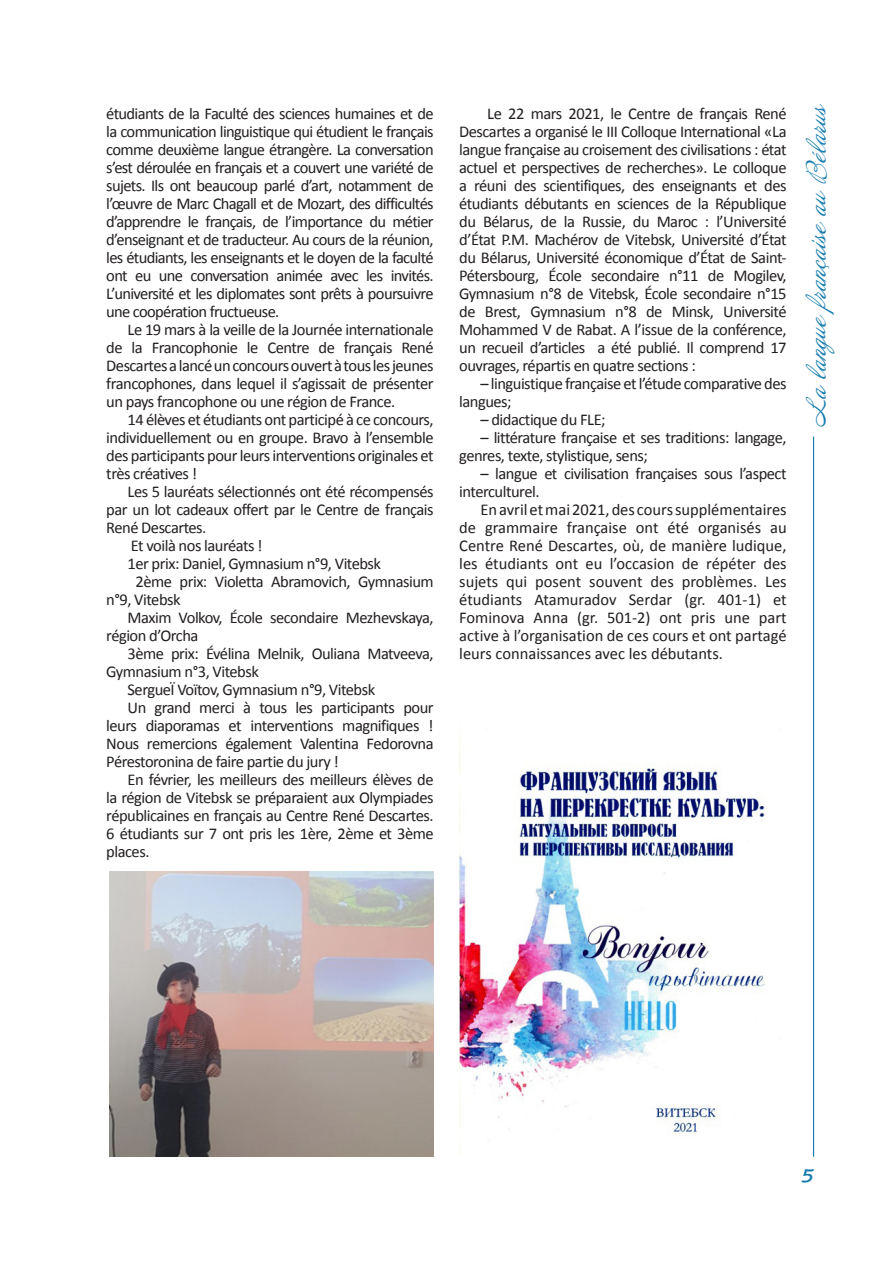
<style>
.page{position:relative;width:893px;height:1263px;background:#fff}
.page>*{position:absolute;margin:0;border:0;box-sizing:border-box;transform-origin:0 0}
.t1{font:24px "Annabelle";color:#157cad}
.t2{font:700 21px "Arbat";color:#157cad}
.Основной_текст{font:16.5px/18px "Calibri";letter-spacing:-.03em;color:#231f20;text-align:justify}
</style>
<div class="page">
<hr style="left:813px;top:437px;width:1px;height:720px;background:#157cad">
<img style="left:460px;top:767px;width:306px;height:367px">
<img style="left:109px;top:872px;width:325px;height:285px">
<p class="Основной_текст" style="left:106px;top:103px;width:329px">étudiants de la Faculté des sciences humaines et de la communication linguistique qui étudient le français comme deuxième langue étrangère. La conversation s’est déroulée en français et a couvert une variété de sujets. Ils ont beaucoup parlé d’art, notamment de l’œuvre de Marc Chagall et de Mozart, des difficultés d’apprendre le français, de l’importance du métier d’enseignant et de traducteur. Au cours de la réunion, les étudiants, les enseignants et le doyen de la faculté ont eu une conversation animée avec les invités.<br>L’université et les diplomates sont prêts à poursuivre une coopération fructueuse.</p>
<p class="Основной_текст" style="left:106px;top:319px;width:329px;text-indent:21px">Le 19 mars à la veille de la Journée internationale de la Francophonie le Centre de français René Descartes a lancé un concours ouvert à tous les jeunes francophones, dans lequel il s’agissait de présenter un pays francophone ou une région de France.</p>
<p class="Основной_текст" style="left:106px;top:409px;width:329px;text-indent:21px">14 élèves et étudiants ont participé à ce concours, individuellement ou en groupe. Bravo à l’ensemble des participants pour leurs interventions originales et très créatives !</p>
<p class="Основной_текст" style="left:106px;top:481px;width:329px;text-indent:21px">Les 5 lauréats sélectionnés ont été récompensés par un lot cadeaux offert par le Centre de français René Descartes.</p>
<p class="Основной_текст" style="left:131px;top:535px;width:133px">Et voilà nos lauréats !</p>
<p class="Основной_текст" style="left:128px;top:553px;width:255px">1er prix: Daniel, Gymnasium n°9, Vitebsk</p>
<p class="Основной_текст" style="left:106px;top:571px;width:329px;text-indent:29px">2ème prix: Violetta Abramovich, Gymnasium n°9, Vitebsk</p>
<p class="Основной_текст" style="left:106px;top:607px;width:329px;text-indent:21px">Maxim Volkov, École secondaire Mezhevskaya, région d’Orcha</p>
<p class="Основной_текст" style="left:106px;top:643px;width:329px;text-indent:21px">3ème prix: Évélina Melnik, Ouliana Matveeva,<br>Gymnasium n°3, Vitebsk</p>
<p class="Основной_текст" style="left:128px;top:679px;width:249px">SergueÏ Voïtov, Gymnasium n°9, Vitebsk</p>
<p class="Основной_текст" style="left:106px;top:697px;width:329px;text-indent:21px">Un grand merci à tous les participants pour leurs diaporamas et interventions magnifiques !<br>Nous remercions également Valentina Fedorovna Pérestoronina de faire partie du jury !</p>
<p class="Основной_текст" style="left:106px;top:769px;width:329px;text-indent:21px">En février, les meilleurs des meilleurs élèves de la région de Vitebsk se préparaient aux Olympiades républicaines en français au Centre René Descartes.<br>6 étudiants sur 7 ont pris les 1ère, 2ème et 3ème places.</p>
<p class="Основной_текст" style="left:459px;top:103px;width:329px;text-indent:28px">Le 22 mars 2021, le Centre de français René Descartes a organisé le III Colloque International «La langue française au croisement des civilisations : état actuel et perspectives de recherches». Le colloque a réuni des scientifiques, des enseignants et des étudiants débutants en sciences de la République du Bélarus, de la Russie, du Maroc : l’Université d’État P.M. Machérov de Vitebsk, Université d’État du Bélarus, Université économique d’État de Saint-Pétersbourg, École secondaire n°11 de Mogilev, Gymnasium n°8 de Vitebsk, École secondaire n°15 de Brest, Gymnasium n°8 de Minsk, Université Mohammed V de Rabat. A l’issue de la conférence, un recueil d’articles a été publié. Il comprend 17 ouvrages, répartis en quatre sections :</p>
<p class="Основной_текст" style="left:459px;top:373px;width:329px;text-indent:21px">– linguistique française et l’étude comparative des langues;</p>
<p class="Основной_текст" style="left:480px;top:409px;width:127px">– didactique du FLE;</p>
<p class="Основной_текст" style="left:459px;top:427px;width:329px;text-indent:21px">– littérature française et ses traditions: langage, genres, texte, stylistique, sens;</p>
<p class="Основной_текст" style="left:459px;top:463px;width:329px;text-indent:21px">– langue et civilisation françaises sous l’aspect interculturel.</p>
<p class="Основной_текст" style="left:459px;top:499px;width:329px;text-indent:21px">En avril et mai 2021, des cours supplémentaires de grammaire française ont été organisés au Centre René Descartes, où, de manière ludique, les étudiants ont eu l’occasion de répéter des sujets qui posent souvent des problèmes. Les étudiants Atamuradov Serdar (gr. 401-1) et Fominova Anna (gr. 501-2) ont pris une part active à l’organisation de ces cours et ont partagé leurs connaissances avec les débutants.</p>
<h1 class="t1" style="left:802px;top:427px;width:326px;rotate:-90deg">La langue française au Bélarus</h1>
<p class="t2" style="left:801px;top:1163px;width:15px">5</p>
</div>
